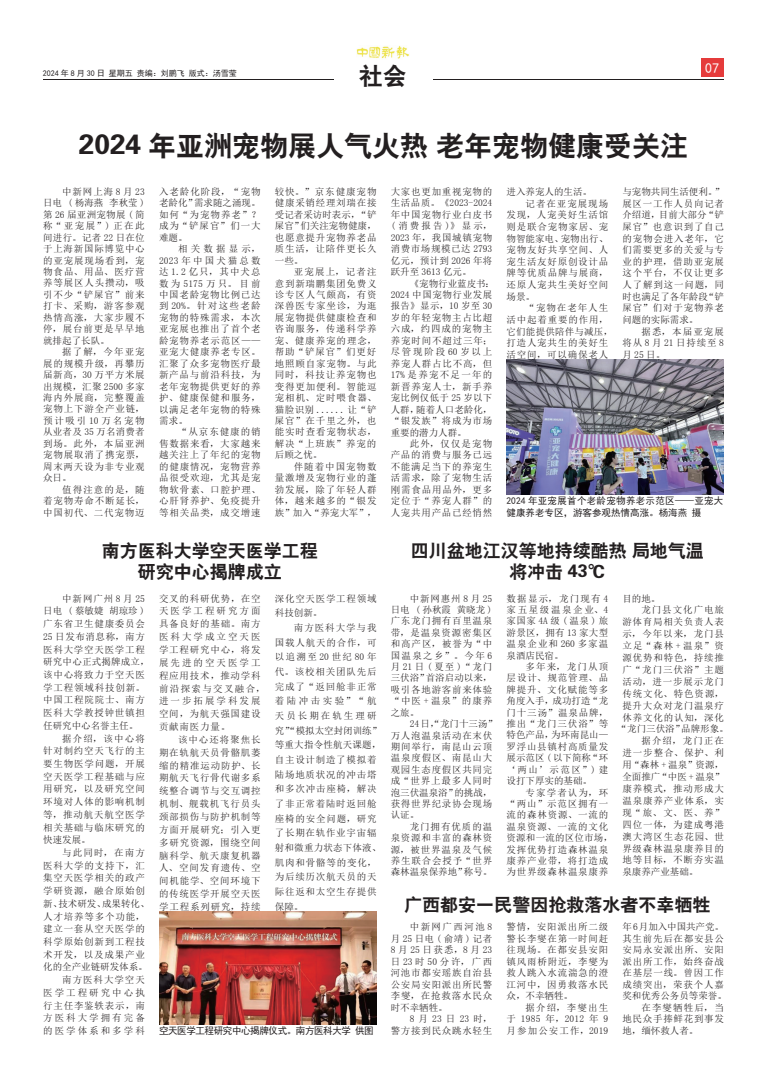
<style>
.page{position:relative;width:766px;height:1078px;background:#fff}
.page>*{position:absolute;margin:0;border:0;box-sizing:border-box;transform-origin:0 0}
.t1{font:28px "jdchjt";color:#231f20}
.t2{font:24px "jdchjt";color:#231f20}
.t3{font:18px/21.6px "jdchjt";color:#231f20;text-align:center}
.t4{font:14px "Sim Hei";color:#fff}
.t5{font:9.5px/11.4px "Sim Sun";letter-spacing:.08em;color:#231f20;text-align:justify}
.t6{font:9.5px/12.8px "Sim Sun";letter-spacing:.11em;color:#231f20}
.t7{font:9.5px "Sim Sun";color:#231f20}
.t8{font:9.5px/11.4px "Sim Hei";color:#231f20}
.t9{font:9.5px "Sim Sun";letter-spacing:.1em;color:#231f20}
.t10{font:9.5px "Sim Sun";letter-spacing:.21em;color:#231f20}
.t11{font:9.5px "Sim Hei";letter-spacing:-.04em;color:#231f20}
.t12{font:9.5px "Sim Sun";letter-spacing:-.005em;color:#231f20}
.t13{font:9.5px "Sim Sun";letter-spacing:.02em;color:#231f20}
.t14{font:8px "Sim Hei";color:#231f20}
.s1{font-family:"FZDHTK GBK1 0"}
</style>
<div class="page">
<img style="left:356px;top:46px;width:53px;height:13px">
<div style="left:700px;top:58px;width:23px;height:19px;background:#e53b3b"></div>
<hr style="left:433px;top:79px;width:290px;height:1px;background:#231f20">
<hr style="left:43px;top:79px;width:290px;height:1px;background:#231f20">
<img style="left:506px;top:359px;width:217px;height:135px">
<img style="left:159px;top:911px;width:217px;height:113px">
<p class="t14" style="left:43px;top:69px;width:195px">2024 年 8 月 30 日 星期五 责编：刘鹏飞 版式：汤雪莹</p>
<h2 class="t2" style="left:359px;top:64px;width:49px">社会</h2>
<h3 class="t4" style="left:704px;top:61px;width:15px">07</h3>
<h1 class="t1" style="left:79px;top:131px;width:610px"><span class="s1">2024</span> 年亚洲宠物展人气火热老年宠物健康受关注</h1>
<p class="t5" style="left:43px;top:186px;width:103px;text-indent:19px">中新网上海 8 月 23日电 ( 杨海燕 李秋莹 )第 26 届亚洲宠物展 ( 简称“亚宠展”) 正在此间进行。记者 22 日在位于上海新国际博览中心的亚宠展现场看到，宠物食品、用品、医疗营养等展区人头攒动，吸引不少“铲屎官”前来打卡、采购，游客参观热情高涨，大家步履不停，展台前更是早早地就排起了长队。</p>
<p class="t5" style="left:43px;top:346px;width:103px;text-indent:19px">据了解，今年亚宠展的规模升级，再攀历届新高，30 万平方米展出规模，汇聚 2500 多家海内外展商，完整覆盖宠物上下游全产业链，预计吸引 10 万名宠物从业者及 35 万名消费者到场。此外，本届亚洲宠物展取消了携宠票，周末两天设为非专业观众日。</p>
<p class="t5" style="left:43px;top:483px;width:103px;text-indent:19px">值得注意的是，随着宠物寿命不断延长，中国初代、二代宠物迈</p>
<p class="t5" style="left:159px;top:186px;width:103px">入老龄化阶段，“宠物老龄化”需求随之涌现。如何“为宠物养老”？成为“铲屎官”们一大难题。</p>
<p class="t5" style="left:159px;top:243px;width:103px;text-indent:19px">相关数据显示，2023年中国犬猫总数达 1.2 亿只，其中犬总数为5175万只。目前中国老龄宠物比例已达到 20%。针对这些老龄宠物的特殊需求，本次亚宠展也推出了首个老龄宠物养老示范区——亚宠大健康养老专区。汇聚了众多宠物医疗最新产品与前沿科技，为老年宠物提供更好的养护、健康保健和服务，以满足老年宠物的特殊需求。</p>
<p class="t5" style="left:159px;top:426px;width:103px;text-indent:19px">“从京东健康的销售数据来看，大家越来越关注上了年纪的宠物的健康情况，宠物营养品很受欢迎，尤其是宠物软骨素、口腔护理、心肝肾养护、免疫提升等相关品类，成交增速</p>
<p class="t5" style="left:275px;top:186px;width:103px">较快。”京东健康宠物健康采销经理刘瑞在接受记者采访时表示，“铲屎官”们关注宠物健康，也愿意提升宠物养老品质生活，让陪伴更长久一些。</p>
<p class="t5" style="left:275px;top:266px;width:103px;text-indent:19px">亚宠展上，记者注意到新瑞鹏集团免费义诊专区人气颇高，有资深兽医专家坐诊，为逛展宠物提供健康检查和咨询服务，传递科学养宠、健康养宠的理念，帮助“铲屎官”们更好地照顾自家宠物。与此同时，科技让养宠物也变得更加便利。智能逗宠相机、定时喂食器、猫脸识别 ...... 让“铲屎官”在千里之外，也能实时查看宠物状态，解决“上班族”养宠的后顾之忧。</p>
<p class="t5" style="left:275px;top:460px;width:103px;text-indent:19px">伴随着中国宠物数量激增及宠物行业的蓬勃发展，除了年轻人群体，越来越多的“银发族”加入“养宠大军”，</p>
<p class="t5" style="left:390px;top:186px;width:103px">大家也更加重视宠物的生活品质。《2023-2024年中国宠物行业白皮书(消费报告)》显示，2023 年，我国城镇宠物消费市场规模已达 2793亿元，预计到 2026 年将跃升至 3613 亿元。</p>
<p class="t5" style="left:390px;top:277px;width:105px;text-align:left;text-indent:19px">《宠物行业蓝皮书：<br>2024 中国宠物行业发展报告》显示，10 岁至 30岁的年轻宠物主占比超六成，约四成的宠物主养宠时间不超过三年；尽管现阶段 60 岁以上养宠人群占比不高，但<br>17% 是养宠不足一年的新晋养宠人士，新手养宠比例仅低于 25 岁以下人群，随着人口老龄化，“银发族”将成为市场重要的潜力人群。</p>
<p class="t5" style="left:390px;top:438px;width:103px;text-indent:19px">此外，仅仅是宠物产品的消费与服务已远不能满足当下的养宠生活需求，除了宠物生活刚需食品用品外，更多定位于“养宠人群”的人宠共用产品已经悄然</p>
<p class="t7" style="left:506px;top:187px;width:87px">进入养宠人的生活。</p>
<p class="t9" style="left:525px;top:198px;width:84px">记者在亚宠展现场</p>
<p class="t5" style="left:506px;top:209px;width:103px">发现，人宠美好生活馆</p>
<p class="t5" style="left:506px;top:221px;width:103px">则是联合宠物家居、宠</p>
<p class="t7" style="left:506px;top:233px;width:103px">物智能家电、宠物出行、</p>
<p class="t5" style="left:506px;top:244px;width:103px">宠物友好共享空间、人</p>
<p class="t5" style="left:506px;top:255px;width:103px">宠生活友好原创设计品</p>
<p class="t5" style="left:506px;top:267px;width:103px">牌等优质品牌与展商，</p>
<p class="t5" style="left:506px;top:279px;width:103px">还原人宠共生美好空间</p>
<p class="t5" style="left:506px;top:290px;width:30px">场景。</p>
<p class="t9" style="left:525px;top:303px;width:84px">“宠物在老年人生</p>
<p class="t5" style="left:506px;top:314px;width:103px">活中起着重要的作用，</p>
<p class="t13" style="left:506px;top:326px;width:108px">它们能提供陪伴与减压，</p>
<p class="t5" style="left:506px;top:337px;width:103px">打造人宠共生的美好生</p>
<p class="t5" style="left:506px;top:349px;width:103px">活空间，可以确保老人</p>
<p class="t5" style="left:622px;top:186px;width:103px">与宠物共同生活便利。”展区一工作人员向记者介绍道，目前大部分“铲屎官”也意识到了自己的宠物会进入老年，它们需要更多的关爱与专业的护理，借助亚宠展这个平台，不仅让更多人了解到这一问题，同时也满足了各年龄段“铲屎官”们对于宠物养老问题的实际需求。</p>
<p class="t5" style="left:622px;top:325px;width:103px;text-indent:19px">据悉，本届亚宠展将从8月21日持续至8月 25 日。</p>
<p class="t8" style="left:506px;top:495px;width:218px">2024 年亚宠展首个老龄宠物养老示范区——亚宠大健康养老专区，游客参观热情高涨。杨海燕 摄</p>
<h3 class="t3" style="left:102px;top:539px;width:217px">南方医科大学空天医学工程研究中心揭牌成立</h3>
<h3 class="t3" style="left:410px;top:539px;width:294px">四川盆地江汉等地持续酷热局地气温将冲击 <span class="s1">43℃</span></h3>
<p class="t5" style="left:43px;top:592px;width:108px;line-height:12.7px;text-align:left;text-indent:19px">中新网广州 8 月 25日电 ( 蔡敏婕 胡琼珍 )广东省卫生健康委员会<br>25 日发布消息称，南方医科大学空天医学工程研究中心正式揭牌成立，该中心将致力于空天医学工程领域科技创新。中国工程院院士、南方医科大学教授钟世镇担任研究中心名誉主任。</p>
<p class="t5" style="left:43px;top:731px;width:103px;line-height:12.7px;text-indent:19px">据介绍，该中心将针对制约空天飞行的主要生物医学问题，开展空天医学工程基础与应用研究，以及研究空间环境对人体的影响机制等，推动航天航空医学相关基础与临床研究的快速发展。</p>
<p class="t5" style="left:62px;top:846px;width:84px">与此同时，在南方</p>
<p class="t5" style="left:43px;top:859px;width:103px">医科大学的支持下，汇</p>
<p class="t5" style="left:43px;top:872px;width:103px">集空天医学相关的政产</p>
<p class="t5" style="left:43px;top:884px;width:103px">学研资源，融合原始创</p>
<p class="t7" style="left:43px;top:898px;width:108px">新、技术研发、成果转化、</p>
<p class="t5" style="left:43px;top:910px;width:103px">人才培养等多个功能，</p>
<p class="t5" style="left:43px;top:922px;width:103px">建立一套从空天医学的</p>
<p class="t5" style="left:43px;top:935px;width:103px">科学原始创新到工程技</p>
<p class="t5" style="left:43px;top:948px;width:103px">术开发，以及成果产业</p>
<p class="t7" style="left:43px;top:962px;width:106px">化的全产业链研发体系。</p>
<p class="t9" style="left:62px;top:974px;width:84px">南方医科大学空天</p>
<p class="t10" style="left:43px;top:987px;width:103px">医学工程研究中心执</p>
<p class="t5" style="left:43px;top:999px;width:103px">行主任李鉴轶表示，南</p>
<p class="t10" style="left:43px;top:1012px;width:103px">方医科大学拥有完备</p>
<p class="t10" style="left:43px;top:1025px;width:103px">的医学体系和多学科</p>
<p class="t6" style="left:159px;top:591px;width:108px">交叉的科研优势，在空天医学工程研究方面具备良好的基础。南方医科大学成立空天医学工程研究中心，将发展先进的空天医学工程应用技术，推动学科前沿探索与交叉融合，进一步拓展学科发展空间，为航天强国建设贡献南医力量。</p>
<p class="t5" style="left:159px;top:733px;width:103px;line-height:12.8px;text-indent:19px">该中心还将聚焦长期在轨航天员骨骼肌萎缩的精准运动防护、长期航天飞行骨代谢多系统整合调节与交互调控机制、舰载机飞行员头颈部损伤与防护机制等方面开展研究；引入更多研究资源，围绕空间脑科学、航天康复机器人、空间发育遗传、空间机能学、空间环境下的传统医学开展空天医学工程系列研究，持续</p>
<p class="t5" style="left:275px;top:590px;width:103px;line-height:14.7px">深化空天医学工程领域科技创新。</p>
<p class="t5" style="left:275px;top:620px;width:108px;line-height:14.7px;text-align:left;text-indent:19px">南方医科大学与我国载人航天的合作，可以追溯至 20 世纪 80 年代。该校相关团队先后完成了“返回舱非正常着陆冲击实验”“航天员长期在轨生理研究”“模拟太空封闭训练”等重大指令性航天课题，自主设计制造了模拟着陆场地质状况的冲击塔和多次冲击座椅，解决了非正常着陆时返回舱座椅的安全问题，研究了长期在轨作业宇宙辐射和微重力状态下体液、肌肉和骨骼等的变化，为后续历次航天员的天际往返和太空生存提供保障。</p>
<p class="t11" style="left:159px;top:1025px;width:216px">空天医学工程研究中心揭牌仪式。南方医科大学 供图</p>
<p class="t5" style="left:390px;top:592px;width:103px;text-indent:19px">中新网惠州 8 月 25日电 ( 孙秋霞 黄晓龙 )广东龙门拥有百里温泉带，是温泉资源密集区和高产区，被誉为“中国温泉之乡”。今年 6月21日(夏至)“龙门三伏浴”首浴启动以来，吸引各地游客前来体验“中医 + 温泉”的康养之旅。</p>
<p class="t5" style="left:390px;top:717px;width:108px;text-align:left;text-indent:19px">24日，“龙门十三汤”万人泡温泉活动在末伏期间举行，南昆山云顶温泉度假区、南昆山大观园生态度假区共同完成“世界上最多人同时泡三伏温泉浴”的挑战，获得世界纪录协会现场认证。</p>
<p class="t5" style="left:390px;top:820px;width:103px;text-indent:19px">龙门拥有优质的温泉资源和丰富的森林资源，被世界温泉及气候养生联合会授予“世界森林温泉保养地”称号。</p>
<p class="t5" style="left:506px;top:592px;width:103px">数据显示，龙门现有 4家五星级温泉企业、4家国家4A级(温泉)旅游景区，拥有 13 家大型温泉企业和 260 多家温泉酒店民宿。</p>
<p class="t5" style="left:506px;top:660px;width:103px;text-indent:19px">多年来，龙门从顶层设计、规范管理、品牌提升、文化赋能等多角度入手，成功打造“龙门十三汤”温泉品牌，推出“龙门三伏浴”等特色产品，为环南昆山—罗浮山县镇村高质量发展示范区 ( 以下简称“环‘两山’示范区”) 建设打下厚实的基础。</p>
<p class="t5" style="left:506px;top:786px;width:108px;text-align:left;text-indent:19px">专家学者认为，环“两山”示范区拥有一流的森林资源、一流的温泉资源、一流的文化资源和一流的区位市场，发挥优势打造森林温泉康养产业带，将打造成为世界级森林温泉康养</p>
<p class="t5" style="left:622px;top:592px;width:39px">目的地。</p>
<p class="t9" style="left:641px;top:605px;width:84px">龙门县文化广电旅</p>
<p class="t5" style="left:622px;top:616px;width:103px">游体育局相关负责人表</p>
<p class="t5" style="left:622px;top:628px;width:103px">示，今年以来，龙门县</p>
<p class="t5" style="left:622px;top:640px;width:103px">立足“森林 + 温泉”资</p>
<p class="t5" style="left:622px;top:651px;width:103px">源优势和特色，持续推</p>
<p class="t5" style="left:622px;top:663px;width:103px">广“龙门三伏浴”主题</p>
<p class="t5" style="left:622px;top:675px;width:103px">活动，进一步展示龙门</p>
<p class="t9" style="left:622px;top:688px;width:103px">传统文化、特色资源，</p>
<p class="t5" style="left:622px;top:699px;width:103px">提升大众对龙门温泉疗</p>
<p class="t5" style="left:622px;top:711px;width:103px">休养文化的认知，深化</p>
<p class="t7" style="left:617px;top:724px;width:113px">“龙门三伏浴”品牌形象。</p>
<p class="t5" style="left:641px;top:735px;width:84px">据介绍，龙门正在</p>
<p class="t5" style="left:622px;top:747px;width:103px">进一步整合、保护、利</p>
<p class="t5" style="left:622px;top:759px;width:103px">用“森林 + 温泉”资源，</p>
<p class="t5" style="left:622px;top:770px;width:103px">全面推广“中医 + 温泉”</p>
<p class="t5" style="left:622px;top:782px;width:103px">康养模式，推动形成大</p>
<p class="t5" style="left:622px;top:794px;width:103px">温泉康养产业体系，实</p>
<p class="t5" style="left:622px;top:806px;width:103px">现“旅、文、医、养”</p>
<p class="t5" style="left:622px;top:818px;width:103px">四位一体，为建成粤港</p>
<p class="t5" style="left:622px;top:830px;width:103px">澳大湾区生态花园、世</p>
<p class="t5" style="left:622px;top:842px;width:103px">界级森林温泉康养目的</p>
<p class="t5" style="left:622px;top:854px;width:103px">地等目标，不断夯实温</p>
<p class="t7" style="left:622px;top:867px;width:77px">泉康养产业基础。</p>
<h3 class="t3" style="left:404px;top:893px;width:307px">广西都安一民警因抢救落水者不幸牺牲</h3>
<p class="t5" style="left:390px;top:920px;width:103px;text-indent:19px">中新网广西河池 8月25日电(俞靖)记者8 月 25 日获悉，8 月 23日 23 时 50 分许，广西河池市都安瑶族自治县公安局安阳派出所民警李燮，在抢救落水民众时不幸牺牲。</p>
<p class="t5" style="left:390px;top:1012px;width:103px;text-align:right">8月23日23时，<br>警方接到民众跳水轻生</p>
<p class="t5" style="left:506px;top:920px;width:103px">警情，安阳派出所二级警长李燮在第一时间赶往现场。在都安县安阳镇风雨桥附近，李燮为救人跳入水流湍急的澄江河中，因勇救落水民众，不幸牺牲。</p>
<p class="t5" style="left:506px;top:1001px;width:103px;text-indent:19px">据介绍，李燮出生于 1985 年，2012 年 9月参加公安工作，2019</p>
<p class="t12" style="left:622px;top:921px;width:103px">年 6月加入中国共产党。</p>
<p class="t5" style="left:622px;top:932px;width:103px">其生前先后在都安县公</p>
<p class="t5" style="left:622px;top:943px;width:103px">安局永安派出所、安阳</p>
<p class="t5" style="left:622px;top:955px;width:103px">派出所工作，始终奋战</p>
<p class="t5" style="left:622px;top:966px;width:103px">在基层一线。曾因工作</p>
<p class="t5" style="left:622px;top:978px;width:103px">成绩突出，荣获个人嘉</p>
<p class="t7" style="left:622px;top:990px;width:106px">奖和优秀公务员等荣誉。</p>
<p class="t5" style="left:641px;top:1001px;width:84px">在李燮牺牲后，当</p>
<p class="t5" style="left:622px;top:1012px;width:103px">地民众手捧鲜花到事发</p>
<p class="t5" style="left:622px;top:1024px;width:77px">地，缅怀救人者。</p>
</div>
